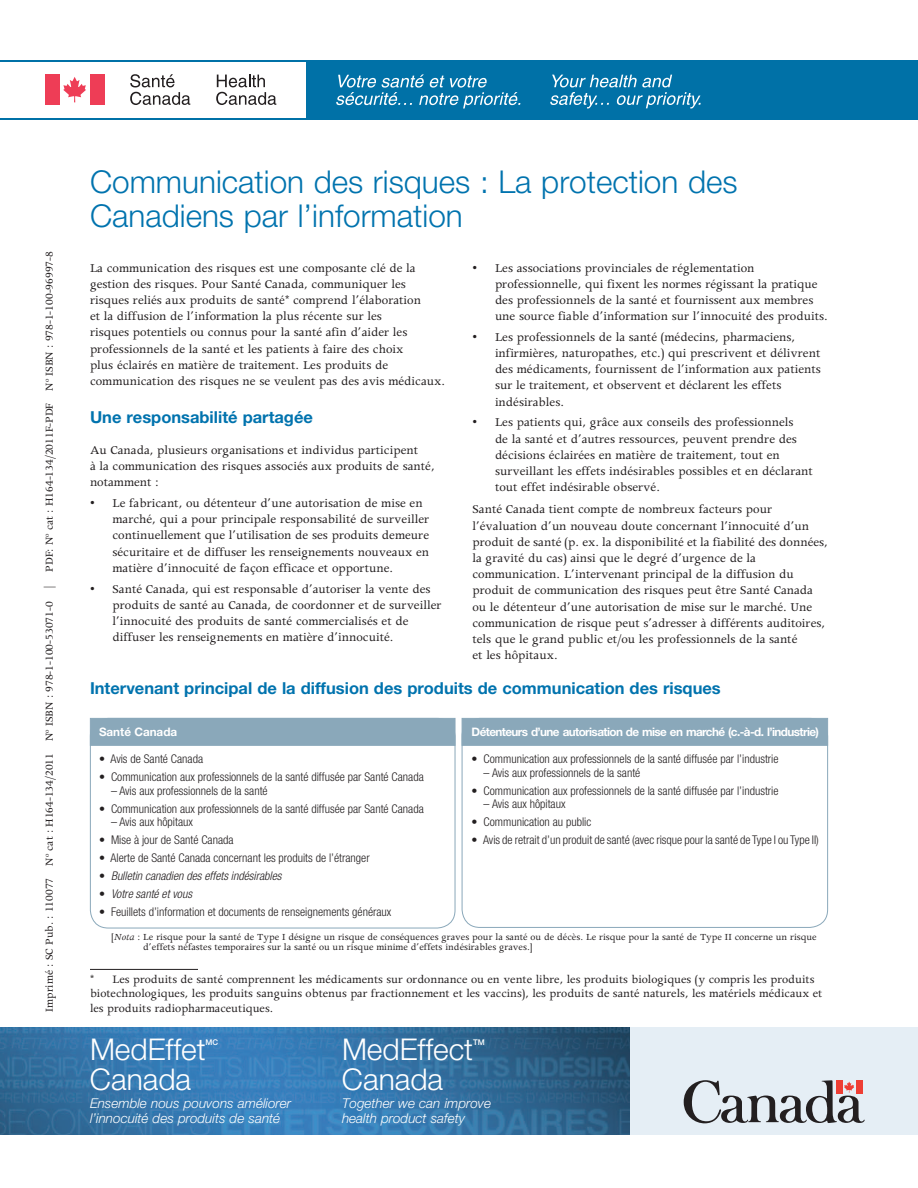
<style>
.page{position:relative;width:918px;height:1188px;background:#fff}
.page>*{position:absolute;margin:0;border:0;box-sizing:border-box;transform-origin:0 0}
.t1{font:300 31.5px/33px "Helvetica Neue LT Std";color:#0073ae}
.t2{font:300 30px "Helvetica Neue LT Std";color:#fff}
.t3{font:700 16.5px "Helvetica Neue LT Std";color:#0073ae}
.t4{font:13.5px/16.2px "Apollo MT Std";color:#231f20}
.t5{font:italic 300 13.5px/15px "Helvetica Neue LT Std";color:#fff}
.t6{font:12.75px/14.2px "Apollo MT Std";color:#231f20}
.t7{font:300 condensed 12px "Helvetica Neue";color:#231f20}
.t8{font:12px "Apollo MT Std";color:#231f20}
.t9{font:italic 300 condensed 12px "Helvetica Neue";color:#231f20}
.t10{font:700 11.7px "Helvetica Neue";letter-spacing:-.05em;color:#fff}
.t11{font:700 11.7px "Helvetica Neue";color:#fff}
.t12{font:10.5px/10.5px "Apollo MT Std";color:#231f20}
.t13{font:500 7.8px "Helvetica Neue LT Std";color:#fff}
.s1{font-style:normal}
.s2{font-style:italic}
</style>
<div class="page">
<hr style="left:0;top:60px;width:307px;height:1px;background:#0071a7">
<hr style="left:0;top:118px;width:307px;height:1px;background:#0071a7">
<div style="left:306px;top:60px;width:612px;height:59px;background:#0071a7"></div>
<svg style="left:550px;top:75px;width:151px;height:33px"></svg>
<svg style="left:336px;top:74px;width:184px;height:34px"></svg>
<div style="left:45px;top:74px;width:15px;height:31px;background:#ee3d56"></div>
<svg style="left:63px;top:77px;width:23px;height:25px"></svg>
<div style="left:90px;top:74px;width:14px;height:31px;background:#ee3d56"></div>
<svg style="left:130px;top:74px;width:60px;height:31px"></svg>
<svg style="left:216px;top:75px;width:60px;height:30px"></svg>
<hr style="left:90px;top:969px;width:108px;height:1px;background:#231f20">
<img style="left:0;top:1027px;width:630px;height:108px">
<div style="left:630px;top:1023px;width:288px;height:114px;background:#e5eef5"></div>
<svg style="left:683px;top:1080px;width:182px;height:44px"></svg>
<div style="left:0;top:1020px;width:918px;height:7px;background:#fff"></div>
<div style="left:0;top:1135px;width:918px;height:7px;background:#fff"></div>
<div style="left:90px;top:718px;width:365px;height:28px;background:#8aa8ba;border:1px solid #8aa8ba"></div>
<div style="left:90px;top:718px;width:365px;height:210px;border:1px solid #8aa8ba;border-radius:18px"></div>
<div style="left:462px;top:718px;width:366px;height:28px;background:#8aa8ba;border:1px solid #8aa8ba"></div>
<div style="left:462px;top:718px;width:366px;height:210px;border:1px solid #8aa8ba;border-radius:18px"></div>
<p class="t8" style="left:43px;top:1012px;width:762px;rotate:-90deg">Imprimé : SC Pub. : 110077 N<sup>o</sup> cat : H164-134/2011 N<sup>o</sup> ISBN : 978-1-100-53071-0 | PDF: N<sup>o</sup> cat : H164-134/2011F-PDF N<sup>o</sup> ISBN : 978-1-100-96997-8</p>
<h1 class="t1" style="left:90px;top:165px;width:649px">Communication des risques : La protection des<br>Canadiens par l’information</h1>
<p class="t4" style="left:90px;top:260px;width:357px">La communication des risques est une composante clé de la gestion des risques. Pour Santé Canada, communiquer les risques reliés aux produits de santé* comprend l’élaboration<br>et la diffusion de l’information la plus récente sur les<br>risques potentiels ou connus pour la santé afin d’aider les professionnels de la santé et les patients à faire des choix<br>plus éclairés en matière de traitement. Les produits de communication des risques ne se veulent pas des avis médicaux.</p>
<p class="t3" style="left:90px;top:407px;width:225px">Une responsabilité partagée</p>
<p class="t4" style="left:90px;top:443px;width:346px">Au Canada, plusieurs organisations et individus participent<br>à la communication des risques associés aux produits de santé, notamment :</p>
<p class="t4" style="left:113px;top:496px;width:318px;text-indent:-23px">• Le fabricant, ou détenteur d’une autorisation de mise en marché, qui a pour principale responsabilité de surveiller continuellement que l’utilisation de ses produits demeure sécuritaire et de diffuser les renseignements nouveaux en matière d’innocuité de façon efficace et opportune.</p>
<p class="t4" style="left:113px;top:581px;width:331px;text-indent:-23px">• Santé Canada, qui est responsable d’autoriser la vente des produits de santé au Canada, de coordonner et de surveiller l’innocuité des produits de santé commercialisés et de diffuser les renseignements en matière d’innocuité.</p>
<p class="t4" style="left:495px;top:260px;width:334px;text-indent:-23px">• Les associations provinciales de réglementation professionnelle, qui fixent les normes régissant la pratique des professionnels de la santé et fournissent aux membres une source fiable d’information sur l’innocuité des produits.</p>
<p class="t4" style="left:495px;top:330px;width:327px;text-indent:-23px">• Les professionnels de la santé (médecins, pharmaciens, infirmières, naturopathes, etc.) qui prescrivent et délivrent des médicaments, fournissent de l’information aux patients sur le traitement, et observent et déclarent les effets indésirables.</p>
<p class="t4" style="left:495px;top:415px;width:319px;text-indent:-23px">• Les patients qui, grâce aux conseils des professionnels<br>de la santé et d’autres ressources, peuvent prendre des décisions éclairées en matière de traitement, tout en surveillant les effets indésirables possibles et en déclarant tout effet indésirable observé.</p>
<p class="t4" style="left:472px;top:502px;width:357px">Santé Canada tient compte de nombreux facteurs pour l’évaluation d’un nouveau doute concernant l’innocuité d’un produit de santé (p. ex. la disponibilité et la fiabilité des données, la gravité du cas) ainsi que le degré d’urgence de la communication. L’intervenant principal de la diffusion du produit de communication des risques peut être Santé Canada ou le détenteur d’une autorisation de mise sur le marché. Une communication de risque peut s’adresser à différents auditoires, tels que le grand public et/ou les professionnels de la santé<br>et les hôpitaux.</p>
<p class="t3" style="left:90px;top:678px;width:632px">Intervenant principal de la diffusion des produits de communication des risques</p>
<p class="t11" style="left:99px;top:725px;width:80px">Santé Canada</p>
<p class="t7" style="left:99px;top:752px;width:106px">• Avis de Santé Canada</p>
<p class="t7" style="left:99px;top:770px;width:326px">• Communication aux professionnels de la santé diffusée par Santé Canada</p>
<p class="t7" style="left:111px;top:784px;width:158px">– Avis aux professionnels de la santé</p>
<p class="t7" style="left:99px;top:802px;width:326px">• Communication aux professionnels de la santé diffusée par Santé Canada</p>
<p class="t7" style="left:111px;top:815px;width:83px">– Avis aux hôpitaux</p>
<p class="t7" style="left:99px;top:833px;width:136px">• Mise à jour de Santé Canada</p>
<p class="t7" style="left:99px;top:851px;width:272px">• Alerte de Santé Canada concernant les produits de l’étranger</p>
<p class="t9" style="left:99px;top:869px;width:184px"><span class="s1">•</span> Bulletin canadien des effets indésirables</p>
<p class="t9" style="left:99px;top:887px;width:95px"><span class="s1">•</span> Votre santé et vous</p>
<p class="t7" style="left:99px;top:905px;width:294px">• Feuillets d’information et documents de renseignements généraux</p>
<p class="t10" style="left:472px;top:725px;width:349px">Détenteurs d’une autorisation de mise en marché (c.-à-d. l’industrie)</p>
<p class="t7" style="left:472px;top:752px;width:308px">• Communication aux professionnels de la santé diffusée par l’industrie</p>
<p class="t7" style="left:484px;top:766px;width:158px">– Avis aux professionnels de la santé</p>
<p class="t7" style="left:472px;top:784px;width:308px">• Communication aux professionnels de la santé diffusée par l’industrie</p>
<p class="t7" style="left:484px;top:797px;width:83px">– Avis aux hôpitaux</p>
<p class="t7" style="left:472px;top:815px;width:121px">• Communication au public</p>
<p class="t7" style="left:472px;top:833px;width:349px">• Avis de retrait d’un produit de santé (avec risque pour la santé de Type I ou Type II)</p>
<p class="t12" style="left:143px;top:932px;width:675px;text-indent:-32px">[<span class="s2">Nota</span> : Le risque pour la santé de Type I désigne un risque de conséquences graves pour la santé ou de décès. Le risque pour la santé de Type II concerne un risque d’effets néfastes temporaires sur la santé ou un risque minime d’effets indésirables graves.]</p>
<p class="t6" style="left:90px;top:973px;width:734px">* Les produits de santé comprennent les médicaments sur ordonnance ou en vente libre, les produits biologiques (y compris les produits biotechnologiques, les produits sanguins obtenus par fractionnement et les vaccins), les produits de santé naturels, les matériels médicaux et les produits radiopharmaceutiques.</p>
<h2 class="t2" style="left:90px;top:1031px;width:117px">MedEffet</h2>
<p class="t13" style="left:206px;top:1038px;width:14px">MC</p>
<h2 class="t2" style="left:90px;top:1061px;width:103px">Canada</h2>
<p class="t5" style="left:90px;top:1096px;width:203px">Ensemble nous pouvons améliorer l’innocuité des produits de santé</p>
<h2 class="t2" style="left:342px;top:1031px;width:133px">MedEffect</h2>
<p class="t13" style="left:473px;top:1038px;width:13px">TM</p>
<h2 class="t2" style="left:342px;top:1061px;width:103px">Canada</h2>
<p class="t5" style="left:342px;top:1096px;width:151px">Together we can improve health product safety</p>
</div>
